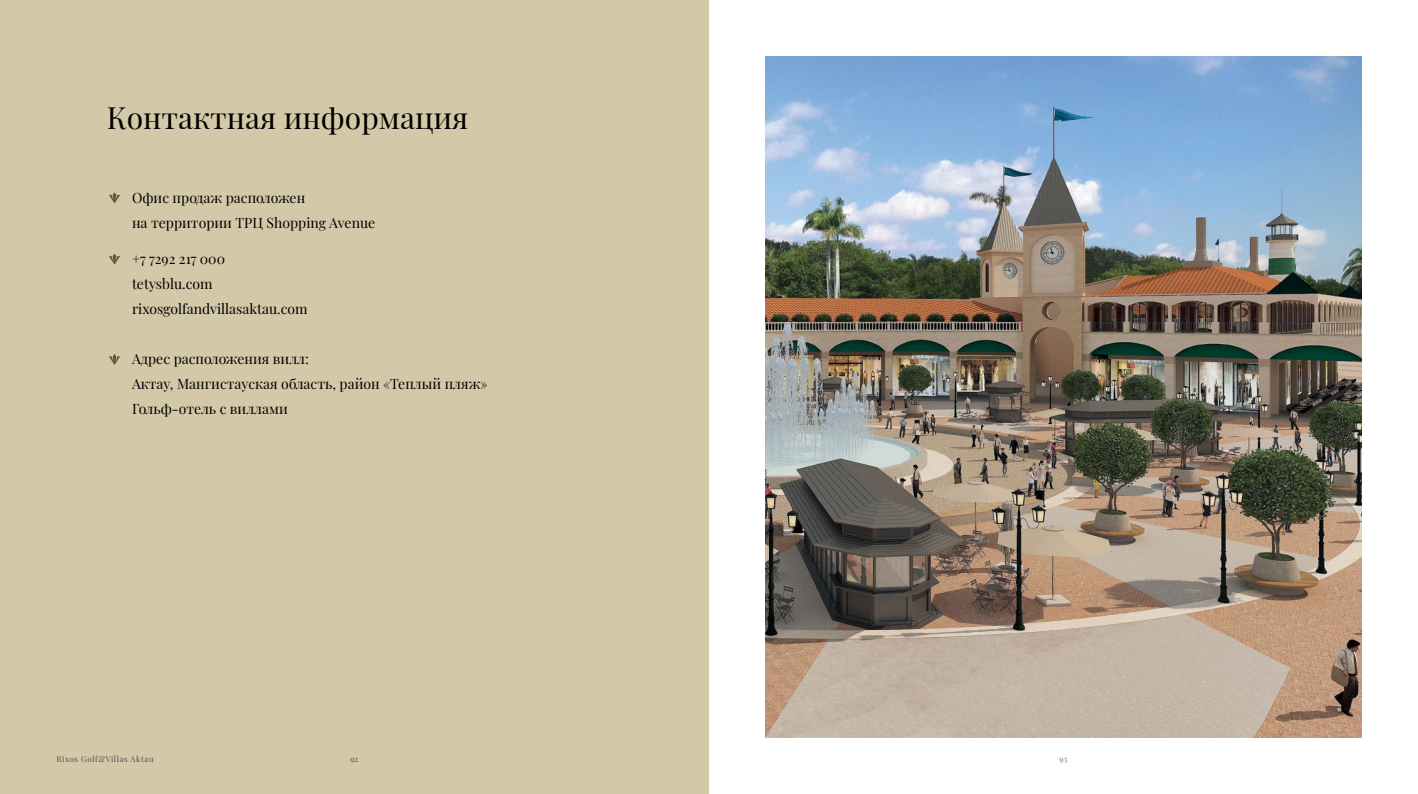
<style>
.page{position:relative;width:1418px;height:794px;background:#fff}
.page>*{position:absolute;margin:0;border:0;box-sizing:border-box;transform-origin:0 0}
.t1{font:30px "Playfair Display";color:#000}
.t2{font:14px/25px "Playfair Display";color:#000}
.t3{font:8px "Playfair Display";letter-spacing:.07em;color:#4d4d4f}
.t4{font:8px "Playfair Display SC";color:#4d4d4f}
.t5{font:8px "Playfair Display SC";color:#6c6d70}
</style>
<div class="page">
<div style="left:0;top:0;width:709px;height:794px;background:#d3c8a8"></div>
<img style="left:765px;top:57px;width:596px;height:680px">
<svg style="left:109px;top:192px;width:11px;height:11px"></svg>
<svg style="left:109px;top:254px;width:11px;height:11px"></svg>
<svg style="left:109px;top:354px;width:11px;height:11px"></svg>
<h1 class="t1" style="left:107px;top:94px;width:363px">Контактная информация</h1>
<p class="t2" style="left:132px;top:184px;width:245px">Офис продаж расположен<br>на территории ТРЦ Shopping Avenue</p>
<p class="t2" style="left:132px;top:245px;width:177px">+7 7292 217 000 tetysblu.com rixosgolfandvillasaktau.com</p>
<p class="t2" style="left:132px;top:345px;width:357px">Адрес расположения вилл:<br>Актау, Мангистауская область, район «Теплый пляж»<br>Гольф-отель c виллами</p>
<p class="t3" style="left:56px;top:753px;width:99px">Rixos Golf&amp;Villas Aktau</p>
<p class="t4" style="left:350px;top:754px;width:9px">92</p>
<p class="t5" style="left:1059px;top:754px;width:9px">93</p>
</div>
